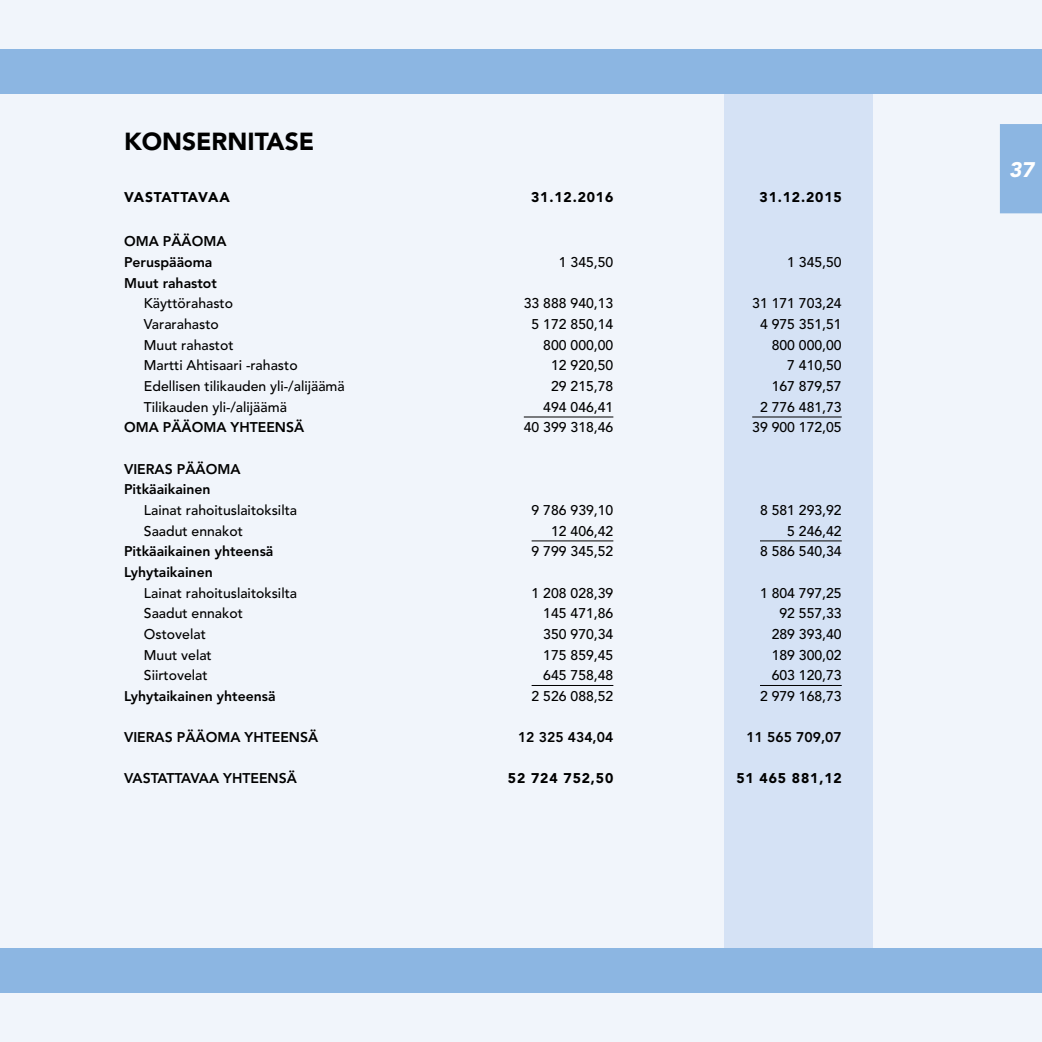
<style>
.page{position:relative;width:1042px;height:1042px;background:#f1f5fb}
.page>*{position:absolute;margin:0;border:0;box-sizing:border-box;transform-origin:0 0}
.t1{font:900 24.5px "Avenir";color:#000}
.t2{font:italic 900 21px "Avenir";color:#fff}
.t3{font:500 14px "Avenir";color:#000}
.t4{font:800 14px/20.7px "Avenir";color:#000}
.t5{font:900 14px "Avenir";letter-spacing:.06em;color:#000}
.t6{font:900 14px "Avenir";color:#000}
</style>
<div class="page">
<div style="left:1000px;top:124px;width:42px;height:89px;background:#8cb6e2"></div>
<div style="left:0;top:947px;width:1042px;height:45px;background:#8cb6e2"></div>
<div style="left:0;top:50px;width:1042px;height:44px;background:#8cb6e2"></div>
<div style="left:724px;top:94px;width:149px;height:854px;background:#d5e2f5"></div>
<hr style="left:524px;top:416px;width:89px;height:1px;background:#000">
<hr style="left:752px;top:416px;width:90px;height:1px;background:#000">
<hr style="left:531px;top:540px;width:82px;height:1px;background:#000">
<hr style="left:760px;top:540px;width:82px;height:1px;background:#000">
<hr style="left:531px;top:685px;width:82px;height:1px;background:#000">
<hr style="left:760px;top:685px;width:82px;height:1px;background:#000">
<h1 class="t1" style="left:124px;top:127px;width:192px">KONSERNITASE</h1>
<p class="t6" style="left:124px;top:189px;width:107px">VASTATTAVAA</p>
<p class="t5" style="left:531px;top:189px;width:84px">31.12.2016</p>
<p class="t5" style="left:759px;top:189px;width:84px">31.12.2015</p>
<p class="t4" style="left:124px;top:231px;width:104px">OMA PÄÄOMA<br>Peruspääoma</p>
<p class="t3" style="left:559px;top:254px;width:56px">1 345,50</p>
<p class="t3" style="left:787px;top:254px;width:56px">1 345,50</p>
<p class="t4" style="left:124px;top:272px;width:94px">Muut rahastot</p>
<p class="t3" style="left:144px;top:295px;width:91px">Käyttörahasto</p>
<p class="t3" style="left:524px;top:295px;width:91px">33 888 940,13</p>
<p class="t3" style="left:752px;top:295px;width:91px">31 171 703,24</p>
<p class="t3" style="left:144px;top:316px;width:76px">Vararahasto</p>
<p class="t3" style="left:531px;top:316px;width:83px">5 172 850,14</p>
<p class="t3" style="left:760px;top:316px;width:83px">4 975 351,51</p>
<p class="t3" style="left:144px;top:337px;width:91px">Muut rahastot</p>
<p class="t3" style="left:543px;top:337px;width:72px">800 000,00</p>
<p class="t3" style="left:772px;top:337px;width:72px">800 000,00</p>
<p class="t3" style="left:144px;top:357px;width:155px">Martti Ahtisaari -rahasto</p>
<p class="t3" style="left:551px;top:357px;width:64px">12 920,50</p>
<p class="t3" style="left:787px;top:357px;width:56px">7 410,50</p>
<p class="t3" style="left:144px;top:378px;width:202px">Edellisen tilikauden yli-/alijäämä</p>
<p class="t3" style="left:551px;top:378px;width:64px">29 215,78</p>
<p class="t3" style="left:772px;top:378px;width:72px">167 879,57</p>
<p class="t3" style="left:144px;top:399px;width:145px">Tilikauden yli-/alijäämä</p>
<p class="t3" style="left:543px;top:399px;width:72px">494 046,41</p>
<p class="t3" style="left:760px;top:399px;width:83px">2 776 481,73</p>
<p class="t4" style="left:124px;top:417px;width:182px">OMA PÄÄOMA YHTEENSÄ</p>
<p class="t3" style="left:524px;top:419px;width:91px">40 399 318,46</p>
<p class="t3" style="left:752px;top:419px;width:91px">39 900 172,05</p>
<p class="t4" style="left:124px;top:458px;width:118px">VIERAS PÄÄOMA<br>Pitkäaikainen</p>
<p class="t3" style="left:144px;top:502px;width:155px">Lainat rahoituslaitoksilta</p>
<p class="t3" style="left:531px;top:502px;width:83px">9 786 939,10</p>
<p class="t3" style="left:760px;top:502px;width:83px">8 581 293,92</p>
<p class="t3" style="left:144px;top:523px;width:101px">Saadut ennakot</p>
<p class="t3" style="left:551px;top:523px;width:64px">12 406,42</p>
<p class="t3" style="left:787px;top:523px;width:56px">5 246,42</p>
<p class="t4" style="left:124px;top:541px;width:151px">Pitkäaikainen yhteensä</p>
<p class="t3" style="left:531px;top:543px;width:83px">9 799 345,52</p>
<p class="t3" style="left:760px;top:543px;width:83px">8 586 540,34</p>
<p class="t4" style="left:124px;top:561px;width:90px">Lyhytaikainen</p>
<p class="t3" style="left:144px;top:584px;width:155px">Lainat rahoituslaitoksilta</p>
<p class="t3" style="left:531px;top:584px;width:83px">1 208 028,39</p>
<p class="t3" style="left:760px;top:584px;width:83px">1 804 797,25</p>
<p class="t3" style="left:144px;top:605px;width:101px">Saadut ennakot</p>
<p class="t3" style="left:543px;top:605px;width:72px">145 471,86</p>
<p class="t3" style="left:779px;top:605px;width:64px">92 557,33</p>
<p class="t3" style="left:144px;top:626px;width:63px">Ostovelat</p>
<p class="t3" style="left:543px;top:626px;width:72px">350 970,34</p>
<p class="t3" style="left:772px;top:626px;width:72px">289 393,40</p>
<p class="t3" style="left:144px;top:646px;width:69px">Muut velat</p>
<p class="t3" style="left:543px;top:646px;width:72px">175 859,45</p>
<p class="t3" style="left:772px;top:646px;width:72px">189 300,02</p>
<p class="t3" style="left:144px;top:667px;width:65px">Siirtovelat</p>
<p class="t3" style="left:543px;top:667px;width:72px">645 758,48</p>
<p class="t3" style="left:772px;top:667px;width:72px">603 120,73</p>
<p class="t4" style="left:124px;top:685px;width:153px">Lyhytaikainen yhteensä</p>
<p class="t3" style="left:531px;top:688px;width:83px">2 526 088,52</p>
<p class="t3" style="left:760px;top:688px;width:83px">2 979 168,73</p>
<p class="t4" style="left:124px;top:727px;width:196px">VIERAS PÄÄOMA YHTEENSÄ</p>
<p class="t4" style="left:518px;top:727px;width:97px">12 325 434,04</p>
<p class="t4" style="left:746px;top:727px;width:97px">11 565 709,07</p>
<p class="t4" style="left:124px;top:768px;width:174px">VASTATTAVAA YHTEENSÄ</p>
<p class="t5" style="left:508px;top:770px;width:107px">52 724 752,50</p>
<p class="t5" style="left:736px;top:770px;width:107px">51 465 881,12</p>
<h2 class="t2" style="left:1009px;top:157px;width:26px">37</h2>
</div>
